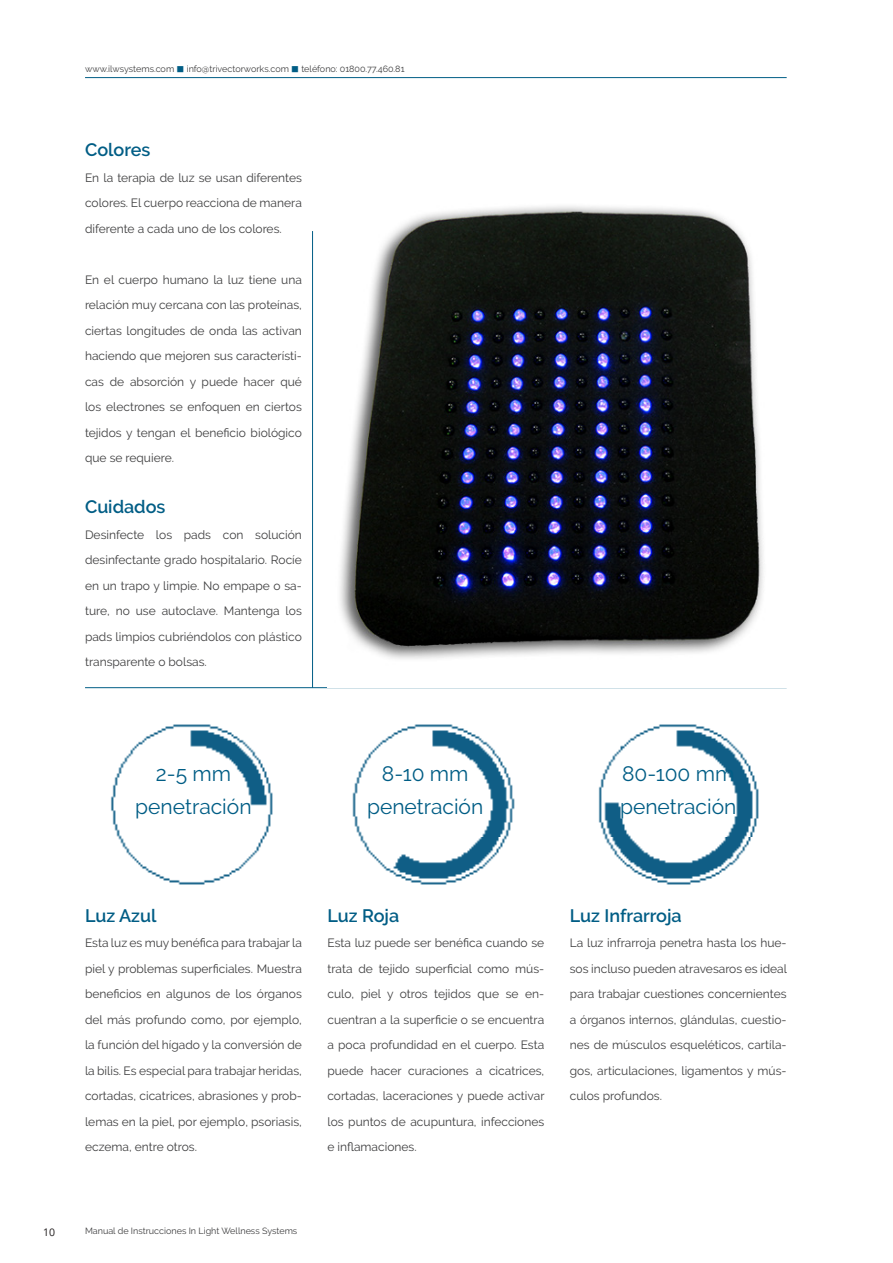
<style>
.page{position:relative;width:893px;height:1263px;background:#fff}
.page>*{position:absolute;margin:0;border:0;box-sizing:border-box;transform-origin:0 0}
.t1{font:21px/33px "Raleway";color:#005d85;text-align:center}
.t2{font:600 18px "Raleway";color:#005d85}
.t3{font:12px/25.5px "Raleway";color:#3e3e3f;text-align:justify}
.t4{font:10.5px "Open Sans";color:#231f20}
.t5{font:9px "Raleway";color:#3e3e3f}
.s1{color:#005d85}
</style>
<div class="page">
<hr style="left:85px;top:77px;width:702px;height:1px;background:#005d85">
<img style="left:352px;top:724px;width:163px;height:161px">
<img style="left:110px;top:724px;width:163px;height:161px">
<img style="left:598px;top:724px;width:161px;height:161px">
<hr style="left:312px;top:231px;width:1px;height:457px;background:#005d85">
<hr style="left:85px;top:687px;width:702px;height:1px;background:#005d85">
<img style="left:327px;top:206px;width:460px;height:482px">
<p class="t5" style="left:85px;top:64px;width:321px">www.ilwsystems.com <span class="s1">■</span> info@trivectorworks.com <span class="s1">■</span> teléfono: 01800.77.460.81</p>
<h2 class="t2" style="left:85px;top:139px;width:67px">Colores</h2>
<p class="t3" style="left:85px;top:165px;width:218px">En la terapia de luz se usan diferentes colores. El cuerpo reacciona de manera diferente a cada uno de los colores.</p>
<p class="t3" style="left:85px;top:267px;width:218px">En el cuerpo humano la luz tiene una relación muy cercana con las proteínas, ciertas longitudes de onda las activan haciendo que mejoren sus característi&shy;cas de absorción y puede hacer qué los electrones se enfoquen en ciertos tejidos y tengan el beneficio biológico que se requiere.</p>
<h2 class="t2" style="left:85px;top:496px;width:82px">Cuidados</h2>
<p class="t3" style="left:85px;top:522px;width:218px">Desinfecte los pads con solución desinfectante grado hospitalario. Rocíe en un trapo y limpie. No empape o sa&shy;ture, no use autoclave. Mantenga los pads limpios cubriéndolos con plástico transparente o bolsas.</p>
<h1 class="t1" style="left:135px;top:757px;width:118px">2-5 mm penetración</h1>
<h1 class="t1" style="left:367px;top:757px;width:118px">8-10 mm penetración</h1>
<h1 class="t1" style="left:620px;top:757px;width:118px;text-align:left">80-100 mm penetración</h1>
<p class="t4" style="left:43px;top:1225px;width:14px">10</p>
<h2 class="t2" style="left:85px;top:904px;width:73px">Luz Azul</h2>
<p class="t3" style="left:85px;top:930px;width:218px">Esta luz es muy benéfica para trabajar la piel y problemas superficiales. Muestra beneficios en algunos de los órganos del más profundo como, por ejemplo, la función del hígado y la conversión de la bilis. Es especial para trabajar heridas, cortadas, cicatrices, abrasiones y prob&shy;lemas en la piel, por ejemplo, psoriasis, eczema, entre otros.</p>
<h2 class="t2" style="left:327px;top:904px;width:73px">Luz Roja</h2>
<p class="t3" style="left:327px;top:930px;width:219px">Esta luz puede ser benéfica cuando se trata de tejido superficial como mús&shy;culo, piel y otros tejidos que se en&shy;cuentran a la superficie o se encuentra a poca profundidad en el cuerpo. Esta puede hacer curaciones a cicatrices, cortadas, laceraciones y puede activar los puntos de acupuntura, infecciones e inflamaciones.</p>
<h2 class="t2" style="left:570px;top:904px;width:113px">Luz Infrarroja</h2>
<p class="t3" style="left:570px;top:930px;width:219px">La luz infrarroja penetra hasta los hue&shy;sos incluso pueden atravesaros es ideal para trabajar cuestiones concernientes a órganos internos, glándulas, cuestio&shy;nes de músculos esqueléticos, cartíla&shy;gos, articulaciones, ligamentos y mús&shy;culos profundos.</p>
<p class="t5" style="left:85px;top:1226px;width:214px">Manual de Instrucciones In Light Wellness Systems</p>
</div>
